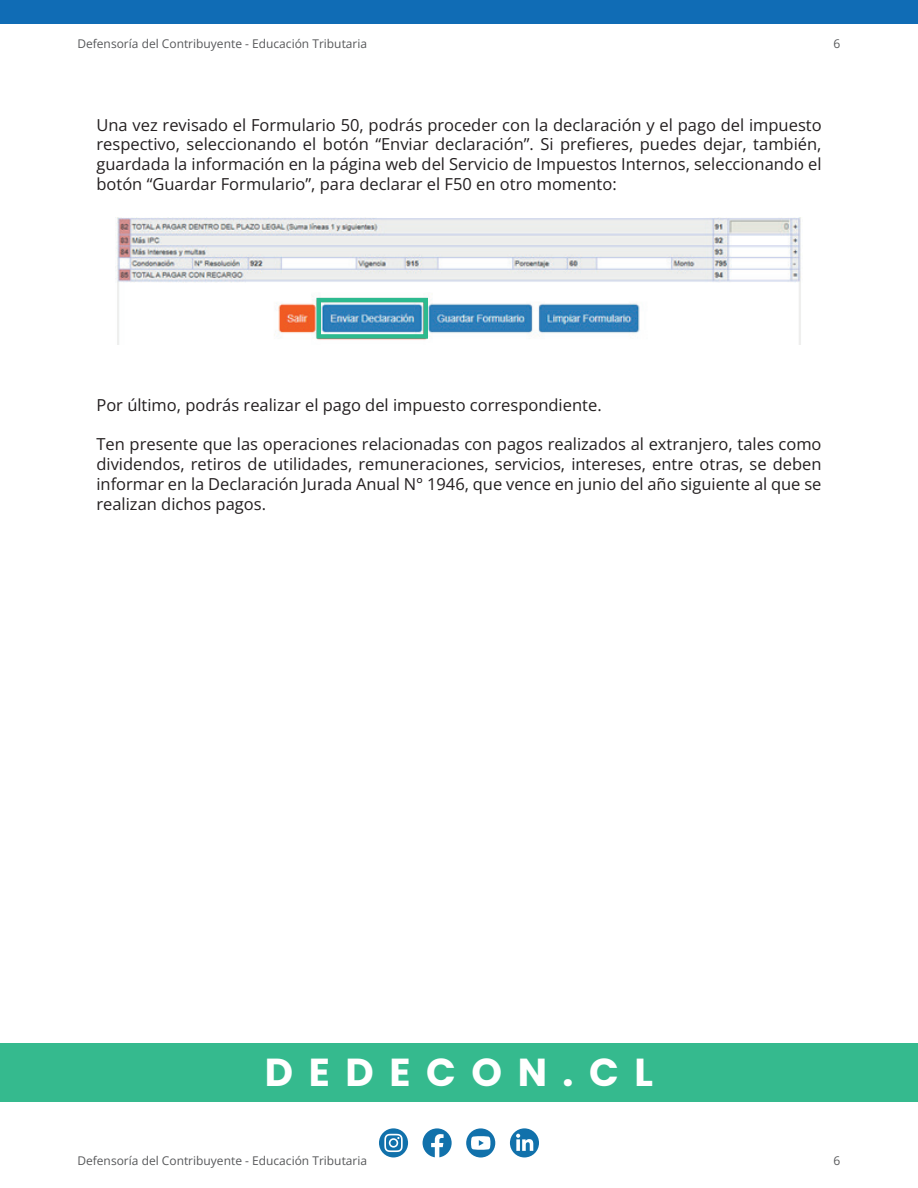
<style>
.page{position:relative;width:918px;height:1188px;background:#fff}
.page>*{position:absolute;margin:0;border:0;box-sizing:border-box;transform-origin:0 0}
.t1{font:700 39px "Poppins";letter-spacing:.4em;color:#fff}
.t2{font:16.5px/19.8px "Open Sans";color:#231f20;text-align:justify}
.t3{font:12px "Open Sans";color:#57585a}
</style>
<div class="page">
<div style="left:0;top:0;width:918px;height:24px;background:#106cb5"></div>
<img style="left:115px;top:217px;width:686px;height:128px">
<div style="left:0;top:1043px;width:918px;height:59px;background:#35ba8e"></div>
<svg style="left:379px;top:1128px;width:29px;height:29px"></svg>
<svg style="left:466px;top:1128px;width:29px;height:30px"></svg>
<svg style="left:510px;top:1128px;width:29px;height:29px"></svg>
<svg style="left:423px;top:1128px;width:29px;height:29px"></svg>
<div style="left:316px;top:298px;width:112px;height:41px;border:4px solid #2cba8f"></div>
<p class="t3" style="left:77px;top:35px;width:291px">Defensoría del Contribuyente - Educación Tributaria</p>
<p class="t3" style="left:833px;top:35px;width:8px">6</p>
<p class="t2" style="left:96px;top:114px;width:727px">Una vez revisado el Formulario 50, podrás proceder con la declaración y el pago del impuesto respectivo, seleccionando el botón “Enviar declaración”. Si prefieres, puedes dejar, también, guardada la información en la página web del Servicio de Impuestos Internos, seleccionando el botón “Guardar Formulario”, para declarar el F50 en otro momento:</p>
<p class="t2" style="left:96px;top:394px;width:507px">Por último, podrás realizar el pago del impuesto correspondiente.</p>
<p class="t2" style="left:96px;top:434px;width:727px">Ten presente que las operaciones relacionadas con pagos realizados al extranjero, tales como dividendos, retiros de utilidades, remuneraciones, servicios, intereses, entre otras, se deben informar en la Declaración Jurada Anual N° 1946, que vence en junio del año siguiente al que se realizan dichos pagos.</p>
<h1 class="t1" style="left:265px;top:1050px;width:390px">DEDECON.CL</h1>
<p class="t3" style="left:77px;top:1152px;width:291px">Defensoría del Contribuyente - Educación Tributaria</p>
<p class="t3" style="left:833px;top:1152px;width:8px">6</p>
</div>
